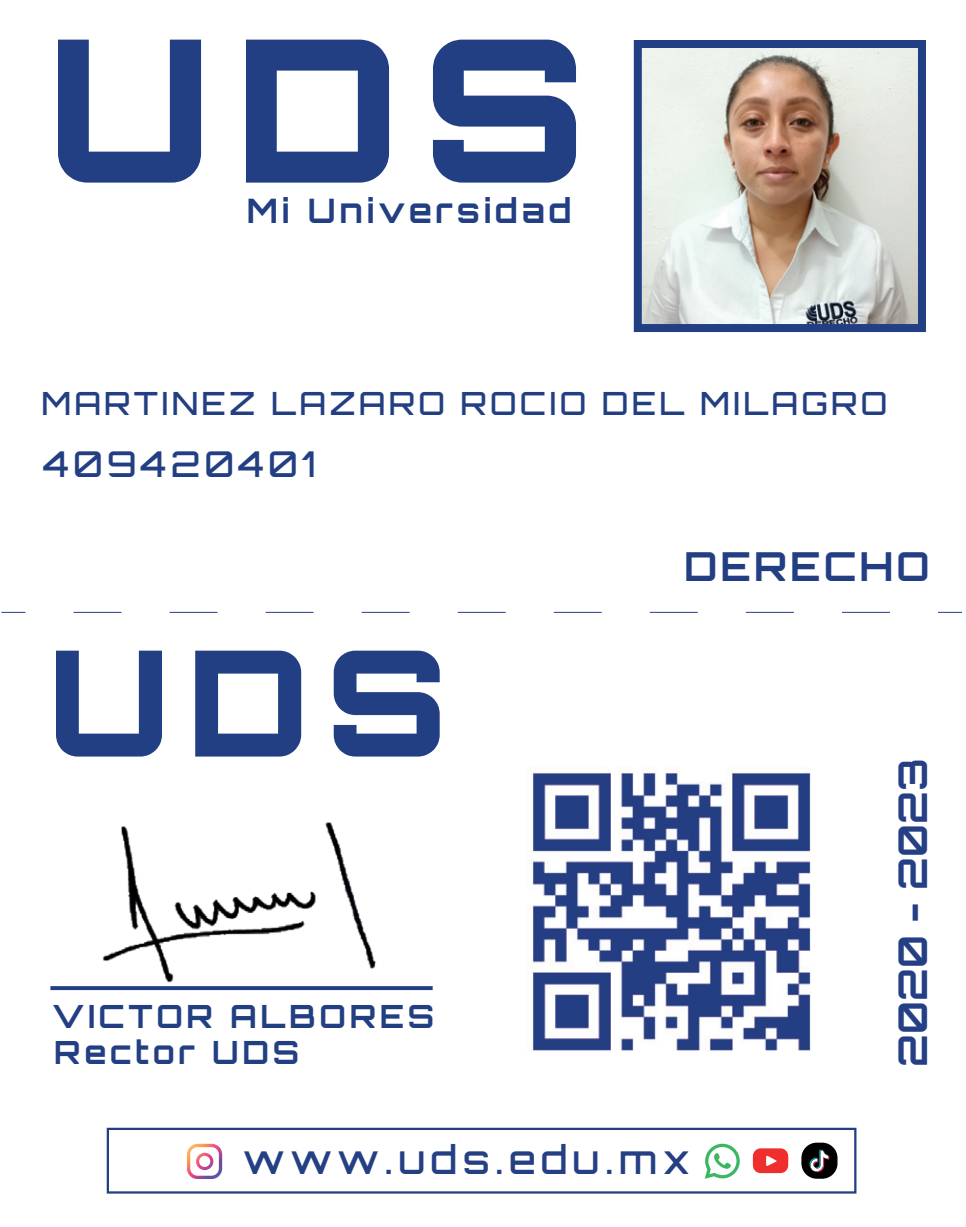
<style>
.page{position:relative;width:966px;height:1227px;background:#fff}
.page>*{position:absolute;margin:0;border:0;box-sizing:border-box;transform-origin:0 0}
.t1{font:700 40px "Orbitron";letter-spacing:.075em;color:#233f83}
.t2{font:700 39.6px "Orbitron";color:#243f84}
.t3{font:500 39.2px "Orbitron";letter-spacing:.135em;color:#243f84}
.t4{font:500 35.6px "Orbitron";letter-spacing:.115em;color:#233f83}
.t5{font:700 33.6px "Orbitron";letter-spacing:.115em;color:#233f83}
.t6{font:500 32px "Orbitron";letter-spacing:.1em;color:#233f83}
.t7{font:700 32px/36px "Orbitron";letter-spacing:.115em;color:#233f83}
</style>
<div class="page">
<img style="left:642px;top:49px;width:274px;height:274px">
<div style="left:633px;top:40px;width:292px;height:292px;border:8px solid #233f83"></div>
<svg style="left:58px;top:40px;width:143px;height:143px"></svg>
<svg style="left:246px;top:40px;width:143px;height:143px"></svg>
<svg style="left:433px;top:40px;width:143px;height:143px"></svg>
<svg style="left:56px;top:651px;width:106px;height:105px"></svg>
<svg style="left:195px;top:651px;width:106px;height:105px"></svg>
<svg style="left:334px;top:651px;width:105px;height:105px"></svg>
<div style="left:50px;top:986px;width:382px;height:4px;border:2px solid #233f83"></div>
<img style="left:94px;top:822px;width:288px;height:169px">
<svg style="left:187px;top:1144px;width:35px;height:35px"></svg>
<svg style="left:704px;top:1144px;width:35px;height:35px"></svg>
<svg style="left:752px;top:1148px;width:36px;height:25px"></svg>
<div style="left:107px;top:1128px;width:749px;height:65px;border:2px solid #243f84"></div>
<div style="left:801px;top:1143px;width:36px;height:36px;background:#000001;border-radius:15px"></div>
<svg style="left:809px;top:1150px;width:20px;height:22px"></svg>
<img style="left:531px;top:770px;width:280px;height:281px">
<svg style="left:1px;top:612px;width:24px;height:1px"></svg>
<svg style="left:73px;top:612px;width:817px;height:1px"></svg>
<svg style="left:938px;top:612px;width:23px;height:1px"></svg>
<p class="t5" style="left:247px;top:191px;width:326px">Mi Universidad</p>
<p class="t6" style="left:41px;top:383px;width:847px">MARTINEZ LAZARO ROCIO DEL MILAGRO</p>
<p class="t4" style="left:43px;top:442px;width:274px">409420401</p>
<p class="t7" style="left:52px;top:998px;width:383px">VICTOR ALBORES<br>Rector UDS</p>
<p class="t1" style="left:684px;top:542px;width:247px">DERECHO</p>
<p class="t2" style="left:888px;top:1067px;width:310px;rotate:-90deg">2020 - 2023</p>
<p class="t3" style="left:243px;top:1135px;width:448px">www.uds.edu.mx</p>
</div>
